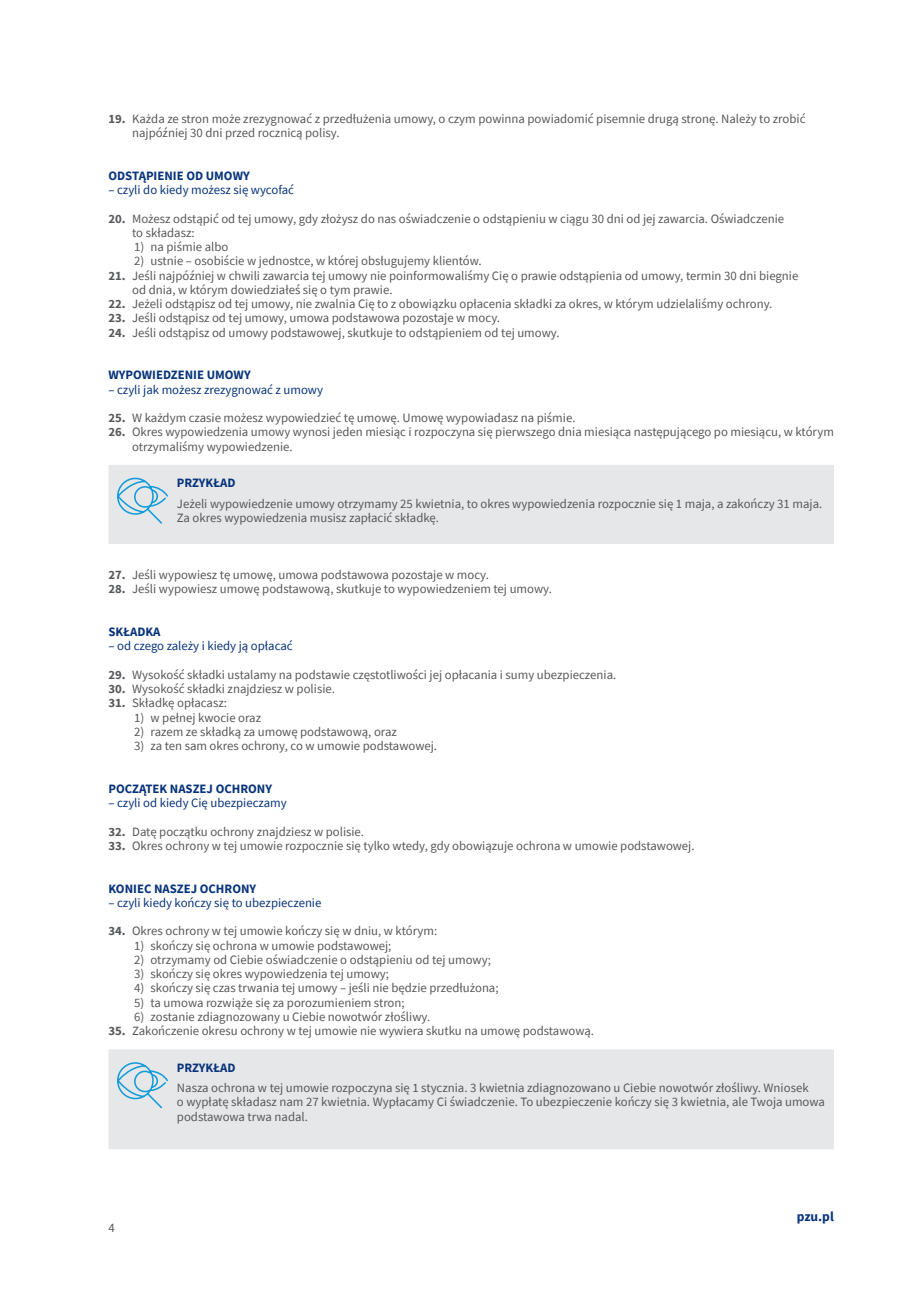
<style>
.page{position:relative;width:919px;height:1289px;background:#fff}
.page>*{position:absolute;margin:0;border:0;box-sizing:border-box;transform-origin:0 0}
.t1{font:700 13.5px "Source Sans Pro";color:#08347b}
._1_Treść_normal_I_st{font:12.75px/14.2px "Source Sans Pro";color:#57585a}
._2_II_st_1cyfra_pod{font:12.75px "Source Sans Pro";color:#57585a}
._02_rozwiniecie{font:12.75px "Source Sans Pro";color:#08347b}
._02_ROZDZIAŁ{font:700 12.75px "Source Sans Pro";color:#08347b}
.przyklad{font:700 12.75px "Source Sans Pro";color:#08347b}
.s1{font-weight:700}
</style>
<div class="page">
<div style="left:108px;top:465px;width:725px;height:79px;background:#e6e7e9"></div>
<svg style="left:116px;top:477px;width:53px;height:48px;background:#c1d9e6"></svg>
<div style="left:108px;top:1049px;width:725px;height:100px;background:#e6e7e9"></div>
<svg style="left:116px;top:1061px;width:53px;height:48px;background:#c1d9e6"></svg>
<p class="_1_Treść_normal_I_st" style="left:132px;top:111px;width:674px;text-indent:-24px"><span class="s1">19.</span> Każda ze stron może zrezygnować z przedłużenia umowy, o czym powinna powiadomić pisemnie drugą stronę. Należy to zrobić najpóźniej 30 dni przed rocznicą polisy.</p>
<p class="_02_ROZDZIAŁ" style="left:108px;top:167px;width:143px">ODSTĄPIENIE OD UMOWY</p>
<p class="_02_rozwiniecie" style="left:108px;top:182px;width:187px">– czyli do kiedy możesz się wycofać</p>
<p class="_1_Treść_normal_I_st" style="left:132px;top:211px;width:653px;text-indent:-24px"><span class="s1">20.</span> Możesz odstąpić od tej umowy, gdy złożysz do nas oświadczenie o odstąpieniu w ciągu 30 dni od jej zawarcia. Oświadczenie to składasz:</p>
<p class="_2_II_st_1cyfra_pod" style="left:134px;top:239px;width:96px">1) na piśmie albo</p>
<p class="_2_II_st_1cyfra_pod" style="left:134px;top:253px;width:349px">2) ustnie – osobiście w jednostce, w której obsługujemy klientów.</p>
<p class="_1_Treść_normal_I_st" style="left:132px;top:268px;width:667px;text-indent:-24px"><span class="s1">21.</span> Jeśli najpóźniej w chwili zawarcia tej umowy nie poinformowaliśmy Cię o prawie odstąpienia od umowy, termin 30 dni biegnie od dnia, w którym dowiedziałeś się o tym prawie.</p>
<p class="_1_Treść_normal_I_st" style="left:108px;top:296px;width:665px"><span class="s1">22.</span> Jeżeli odstąpisz od tej umowy, nie zwalnia Cię to z obowiązku opłacenia składki za okres, w którym udzielaliśmy ochrony.</p>
<p class="_1_Treść_normal_I_st" style="left:108px;top:311px;width:393px"><span class="s1">23.</span> Jeśli odstąpisz od tej umowy, umowa podstawowa pozostaje w mocy.</p>
<p class="_1_Treść_normal_I_st" style="left:108px;top:325px;width:452px"><span class="s1">24.</span> Jeśli odstąpisz od umowy podstawowej, skutkuje to odstąpieniem od tej umowy.</p>
<p class="_02_ROZDZIAŁ" style="left:108px;top:366px;width:144px">WYPOWIEDZENIE UMOWY</p>
<p class="_02_rozwiniecie" style="left:108px;top:381px;width:216px">– czyli jak możesz zrezygnować z umowy</p>
<p class="_1_Treść_normal_I_st" style="left:108px;top:410px;width:468px"><span class="s1">25.</span> W każdym czasie możesz wypowiedzieć tę umowę. Umowę wypowiadasz na piśmie.</p>
<p class="_1_Treść_normal_I_st" style="left:132px;top:425px;width:703px;text-indent:-24px"><span class="s1">26.</span> Okres wypowiedzenia umowy wynosi jeden miesiąc i rozpoczyna się pierwszego dnia miesiąca następującego po miesiącu, w którym otrzymaliśmy wypowiedzenie.</p>
<p class="przyklad" style="left:177px;top:474px;width:60px">PRZYKŁAD</p>
<p class="_1_Treść_normal_I_st" style="left:177px;top:496px;width:646px">Jeżeli wypowiedzenie umowy otrzymamy 25 kwietnia, to okres wypowiedzenia rozpocznie się 1 maja, a zakończy 31 maja.<br>Za okres wypowiedzenia musisz zapłacić składkę.</p>
<p class="_1_Treść_normal_I_st" style="left:108px;top:567px;width:382px"><span class="s1">27.</span> Jeśli wypowiesz tę umowę, umowa podstawowa pozostaje w mocy.</p>
<p class="_1_Treść_normal_I_st" style="left:108px;top:581px;width:445px"><span class="s1">28.</span> Jeśli wypowiesz umowę podstawową, skutkuje to wypowiedzeniem tej umowy.</p>
<p class="_02_ROZDZIAŁ" style="left:108px;top:623px;width:53px">SKŁADKA</p>
<p class="_02_rozwiniecie" style="left:108px;top:638px;width:186px">– od czego zależy i kiedy ją opłacać</p>
<p class="_1_Treść_normal_I_st" style="left:108px;top:667px;width:509px"><span class="s1">29.</span> Wysokość składki ustalamy na podstawie częstotliwości jej opłacania i sumy ubezpieczenia.</p>
<p class="_1_Treść_normal_I_st" style="left:108px;top:681px;width:228px"><span class="s1">30.</span> Wysokość składki znajdziesz w polisie.</p>
<p class="_1_Treść_normal_I_st" style="left:108px;top:695px;width:120px"><span class="s1">31.</span> Składkę opłacasz:</p>
<p class="_2_II_st_1cyfra_pod" style="left:134px;top:709px;width:129px">1) w pełnej kwocie oraz</p>
<p class="_2_II_st_1cyfra_pod" style="left:134px;top:723px;width:264px">2) razem ze składką za umowę podstawową, oraz</p>
<p class="_2_II_st_1cyfra_pod" style="left:134px;top:737px;width:304px">3) za ten sam okres ochrony, co w umowie podstawowej.</p>
<p class="_02_ROZDZIAŁ" style="left:108px;top:780px;width:165px">POCZĄTEK NASZEJ OCHRONY</p>
<p class="_02_rozwiniecie" style="left:108px;top:794px;width:180px">– czyli od kiedy Cię ubezpieczamy</p>
<p class="_1_Treść_normal_I_st" style="left:108px;top:824px;width:257px"><span class="s1">32.</span> Datę początku ochrony znajdziesz w polisie.</p>
<p class="_1_Treść_normal_I_st" style="left:108px;top:838px;width:587px"><span class="s1">33.</span> Okres ochrony w tej umowie rozpocznie się tylko wtedy, gdy obowiązuje ochrona w umowie podstawowej.</p>
<p class="_02_ROZDZIAŁ" style="left:108px;top:879px;width:149px">KONIEC NASZEJ OCHRONY</p>
<p class="_02_rozwiniecie" style="left:108px;top:894px;width:214px">– czyli kiedy kończy się to ubezpieczenie</p>
<p class="_1_Treść_normal_I_st" style="left:108px;top:923px;width:330px"><span class="s1">34.</span> Okres ochrony w tej umowie kończy się w dniu, w którym:</p>
<p class="_2_II_st_1cyfra_pod" style="left:134px;top:937px;width:259px">1) skończy się ochrona w umowie podstawowej;</p>
<p class="_2_II_st_1cyfra_pod" style="left:134px;top:951px;width:358px">2) otrzymamy od Ciebie oświadczenie o odstąpieniu od tej umowy;</p>
<p class="_2_II_st_1cyfra_pod" style="left:134px;top:965px;width:256px">3) skończy się okres wypowiedzenia tej umowy;</p>
<p class="_2_II_st_1cyfra_pod" style="left:134px;top:980px;width:366px">4) skończy się czas trwania tej umowy – jeśli nie będzie przedłużona;</p>
<p class="_2_II_st_1cyfra_pod" style="left:134px;top:994px;width:272px">5) ta umowa rozwiąże się za porozumieniem stron;</p>
<p class="_2_II_st_1cyfra_pod" style="left:134px;top:1008px;width:298px">6) zostanie zdiagnozowany u Ciebie nowotwór złośliwy.</p>
<p class="_1_Treść_normal_I_st" style="left:108px;top:1023px;width:487px"><span class="s1">35.</span> Zakończenie okresu ochrony w tej umowie nie wywiera skutku na umowę podstawową.</p>
<p class="przyklad" style="left:177px;top:1058px;width:60px">PRZYKŁAD</p>
<p class="_1_Treść_normal_I_st" style="left:177px;top:1080px;width:649px">Nasza ochrona w tej umowie rozpoczyna się 1 stycznia. 3 kwietnia zdiagnozowano u Ciebie nowotwór złośliwy. Wniosek<br>o wypłatę składasz nam 27 kwietnia. Wypłacamy Ci świadczenie. To ubezpieczenie kończy się 3 kwietnia, ale Twoja umowa podstawowa trwa nadal.</p>
<p class="_1_Treść_normal_I_st" style="left:108px;top:1220px;width:8px">4</p>
<p class="t1" style="left:796px;top:1206px;width:38px">pzu.pl</p>
</div>
